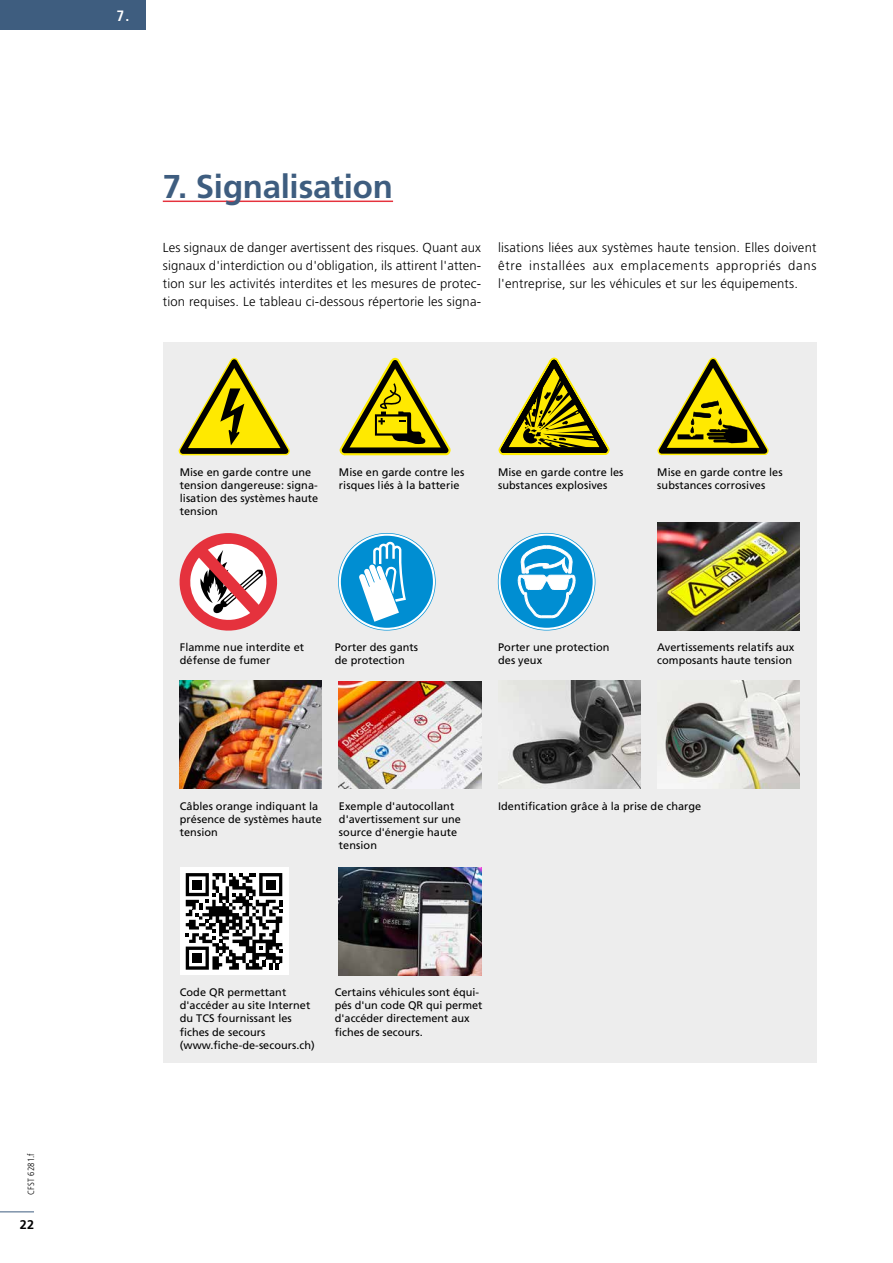
<style>
.page{position:relative;width:893px;height:1263px;background:#fff}
.page>*{position:absolute;margin:0;border:0;box-sizing:border-box;transform-origin:0 0}
.t1{font:700 33px "Frutiger LT Std";letter-spacing:-.005em;color:#3e5d7f}
.t2{font:700 condensed 15px "Frutiger LT Std";color:#fff}
.t3{font:300 13.05px/18px "Frutiger LT Std";letter-spacing:.015em;color:#000;text-align:justify}
.t4{font:700 12.6px "Frutiger LT Std";color:#000}
.t5{font:10.95px/13.2px "Frutiger LT Std";letter-spacing:.005em;color:#000}
.t6{font:300 condensed 9px "Frutiger LT Std";letter-spacing:.015em;color:#000}
</style>
<div class="page">
<div style="left:0;top:0;width:146px;height:30px;background:#3e5d7f"></div>
<div style="left:163px;top:342px;width:653px;height:720px;background:#ededed"></div>
<img style="left:180px;top:681px;width:142px;height:108px">
<img style="left:339px;top:681px;width:142px;height:108px">
<img style="left:498px;top:681px;width:142px;height:108px">
<img style="left:665px;top:681px;width:134px;height:108px">
<img style="left:657px;top:522px;width:142px;height:108px">
<img style="left:339px;top:867px;width:142px;height:108px">
<hr style="left:163px;top:201px;width:230px;height:1px;background:#e5323d">
<div style="left:180px;top:867px;width:108px;height:108px;background:#fff"></div>
<svg style="left:179px;top:358px;width:111px;height:98px"></svg>
<svg style="left:339px;top:358px;width:112px;height:98px"></svg>
<svg style="left:498px;top:358px;width:112px;height:98px"></svg>
<svg style="left:657px;top:358px;width:112px;height:98px"></svg>
<svg style="left:179px;top:533px;width:99px;height:98px"></svg>
<svg style="left:498px;top:533px;width:97px;height:97px"></svg>
<svg style="left:338px;top:533px;width:98px;height:97px"></svg>
<svg style="left:186px;top:873px;width:96px;height:97px"></svg>
<hr style="left:0;top:1211px;width:34px;height:1px;background:#3e5d7f">
<p class="t6" style="left:26px;top:1195px;width:43px;rotate:-90deg">CFST 6281.f</p>
<p class="t4" style="left:20px;top:1217px;width:16px">22</p>
<h2 class="t2" style="left:116px;top:6px;width:14px">7.</h2>
<h1 class="t1" style="left:163px;top:167px;width:232px">7. Signalisation</h1>
<p class="t3" style="left:163px;top:239px;width:320px">Les signaux de danger avertissent des risques. Quant aux signaux d'interdiction ou d'obligation, ils attirent l'atten&shy;tion sur les activités interdites et les mesures de protec&shy;tion requises. Le tableau ci-dessous répertorie les signa-</p>
<p class="t3" style="left:498px;top:239px;width:320px">lisations liées aux systèmes haute tension. Elles doivent être installées aux emplacements appropriés dans l'entreprise, sur les véhicules et sur les équipements.</p>
<p class="t5" style="left:180px;top:466px;width:140px">Mise en garde contre une tension dangereuse: signa&shy;lisation des systèmes haute tension</p>
<p class="t5" style="left:339px;top:466px;width:127px">Mise en garde contre les risques liés à la batterie</p>
<p class="t5" style="left:498px;top:466px;width:127px">Mise en garde contre les substances explosives</p>
<p class="t5" style="left:657px;top:466px;width:127px">Mise en garde contre les substances corrosives</p>
<p class="t5" style="left:180px;top:641px;width:126px">Flamme nue interdite et défense de fumer</p>
<p class="t5" style="left:335px;top:641px;width:85px">Porter des gants de protection</p>
<p class="t5" style="left:498px;top:641px;width:113px">Porter une protection des yeux</p>
<p class="t5" style="left:657px;top:641px;width:139px">Avertissements relatifs aux composants haute tension</p>
<p class="t5" style="left:180px;top:799px;width:144px">Câbles orange indiquant la présence de systèmes haute tension</p>
<p class="t5" style="left:339px;top:799px;width:123px">Exemple d'autocollant d'avertissement sur une source d'énergie haute tension</p>
<p class="t5" style="left:498px;top:799px;width:205px">Identification grâce à la prise de charge</p>
<p class="t5" style="left:180px;top:986px;width:137px">Code QR permettant d'accéder au site Internet du TCS fournissant les fiches de secours (www.fiche-de-secours.ch)</p>
<p class="t5" style="left:335px;top:986px;width:149px">Certains véhicules sont équi&shy;pés d'un code QR qui permet d'accéder directement aux fiches de secours.</p>
</div>
